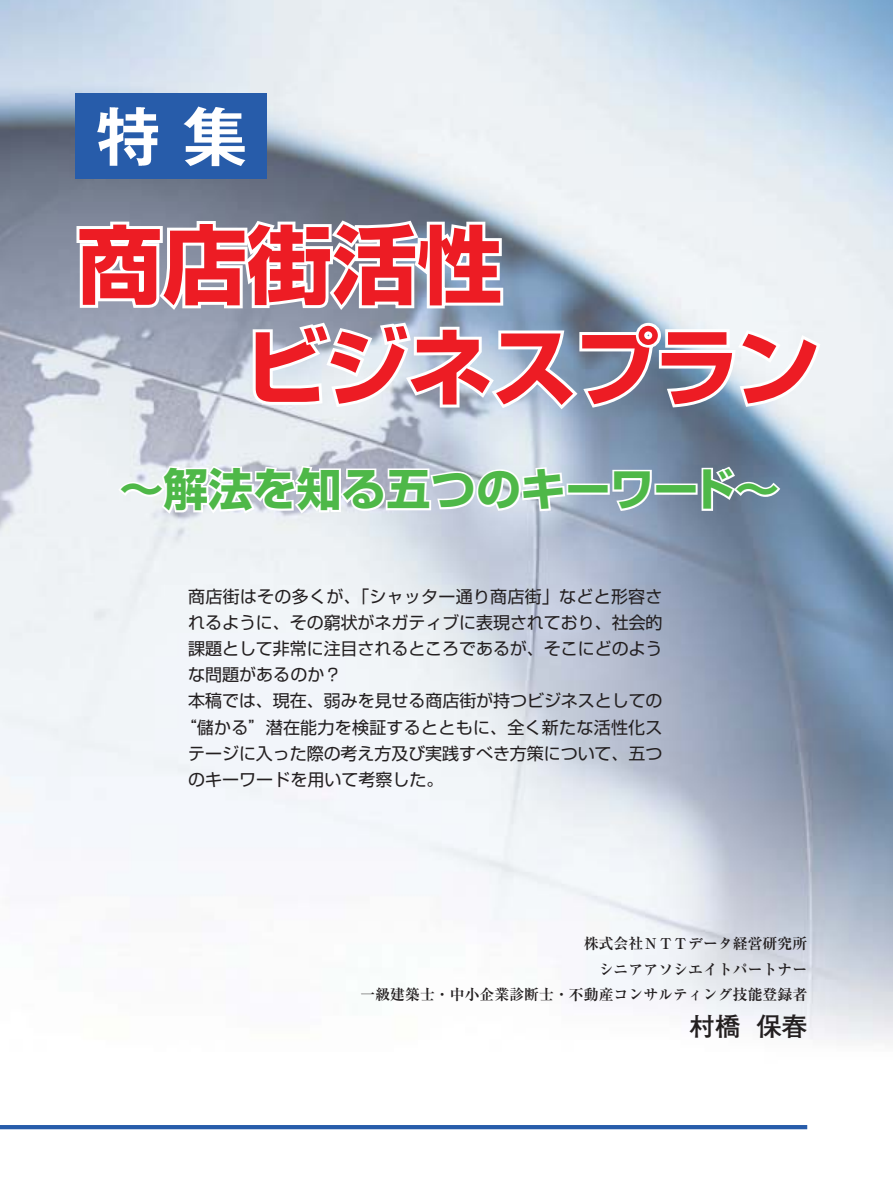
<style>
.page{position:relative;width:893px;height:1190px;background:#fff}
.page>*{position:absolute;margin:0;border:0;box-sizing:border-box;transform-origin:0 0}
.t1{font:700 85.05px/102.3px "Shin Go";letter-spacing:-.015em;color:#ed1c24}
.t2{font:700 44.7px "Shin Go";letter-spacing:-.005em;color:#4eb848}
.t3{font:700 25.5px "Futo Go B101";color:#231f20}
.t4{font:16.95px "Shin Go";letter-spacing:-.005em;color:#231f20}
.t5{font:16.95px "Shin Go";letter-spacing:.015em;color:#231f20}
.t6{font:700 14.85px/25.5px "Ryumin";color:#231f20;text-align:right}
</style>
<div class="page">
<img style="left:0;top:0;width:892px;height:1043px">
<hr style="left:0;top:1125px;width:807px;height:4px;background:#275caa">
<div style="left:75px;top:94px;width:192px;height:85px;background:#275caa"></div>
<img style="left:97px;top:107px;width:62px;height:59px">
<img style="left:183px;top:106px;width:63px;height:61px">
<h1 class="t1" style="left:77px;top:225px;width:744px">商店街活性<br>　　ビジネスプラン</h1>
<h2 class="t2" style="left:119px;top:473px;width:661px">～解法を知る五つのキーワード～</h2>
<p class="t5" style="left:188px;top:590px;width:476px">商店街はその多くが、「シャッター通り商店街」などと形容さ</p>
<p class="t4" style="left:188px;top:616px;width:476px">れるように、その窮状がネガティブに表現されており、社会的</p>
<p class="t4" style="left:188px;top:642px;width:476px">課題として非常に注目されるところであるが、そこにどのよう</p>
<p class="t4" style="left:188px;top:668px;width:155px">な問題があるのか？</p>
<p class="t4" style="left:188px;top:694px;width:476px">本稿では、現在、弱みを見せる商店街が持つビジネスとしての</p>
<p class="t5" style="left:180px;top:720px;width:484px">“儲かる”潜在能力を検証するとともに、全く新たな活性化ス</p>
<p class="t4" style="left:188px;top:747px;width:476px">テージに入った際の考え方及び実践すべき方策について、五つ</p>
<p class="t4" style="left:188px;top:773px;width:257px">のキーワードを用いて考察した。</p>
<p class="t6" style="left:360px;top:932px;width:448px">株式会社ＮＴＴデータ経営研究所<br>シニアアソシエイトパートナー<br>一級建築士・中小企業診断士・不動産コンサルティング技能登録者</p>
<h3 class="t3" style="left:689px;top:1017px;width:119px">村橋 保春</h3>
</div>
